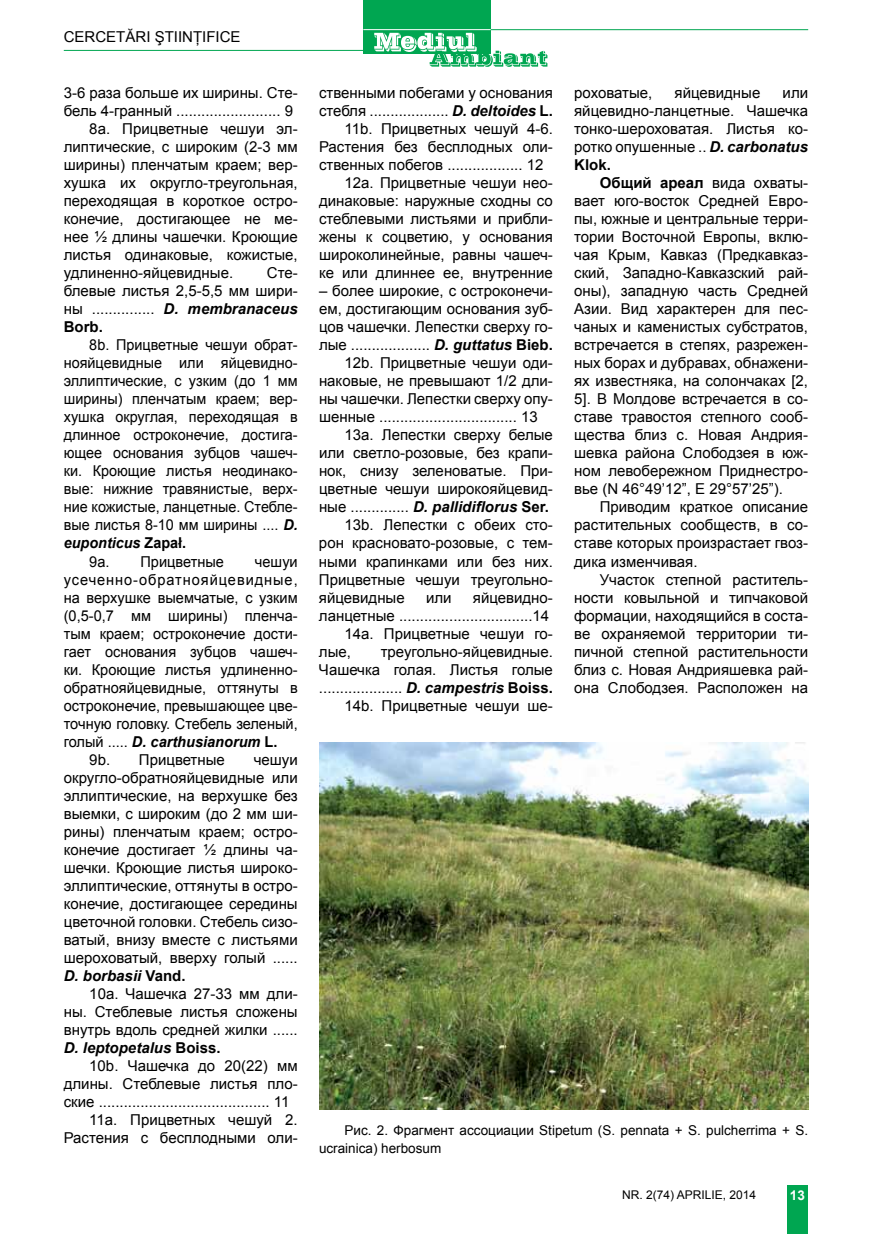
<style>
.page{position:relative;width:872px;height:1234px;background:#fff}
.page>*{position:absolute;margin:0;border:0;box-sizing:border-box;transform-origin:0 0}
.t1{font:15px/18px "Arial";color:#000;text-align:justify}
.t2{font:15px "Arial";color:#000;scale:.96 1}
.t3{font:italic 700 15px "Arial";color:#000}
.t4{font:15px "Arial";letter-spacing:.065em;color:#000}
.t5{font:italic 700 15px "Arial";color:#000;scale:.96 1}
.t6{font:13.5px/18px "Arial";color:#000}
.t7{font:700 13.5px "Arial";color:#fff}
.t8{font:12px "Arial";color:#000}
.s1{font-weight:700;font-style:italic}
.s2{font-weight:700}
.s3{font-style:normal}
.s4{font-weight:400;font-style:normal}
</style>
<div class="page">
<div style="left:363px;top:0;width:128px;height:53px;background:#00a651"></div>
<hr style="left:64px;top:50px;width:320px;height:1px;background:#00a651">
<hr style="left:491px;top:29px;width:317px;height:1px;background:#00a651">
<svg style="left:374px;top:33px;width:173px;height:34px"></svg>
<hr style="left:363px;top:29px;width:128px;height:1px;background:#fff">
<div style="left:787px;top:1185px;width:21px;height:48px;background:#00a651"></div>
<img style="left:319px;top:742px;width:489px;height:367px">
<p class="t1" style="left:64px;top:28px;width:178px">cercetări ştiinţifice</p>
<p class="t1" style="left:64px;top:84px;width:235px">3-6 раза больше их ширины. Сте-</p>
<p class="t1" style="left:64px;top:102px;width:231px">бель 4-гранный ......................... 9</p>
<p class="t1" style="left:89px;top:120px;width:210px">8a. Прицветные чешуи эл-</p>
<p class="t1" style="left:64px;top:138px;width:235px">липтические, с широким (2-3 мм</p>
<p class="t1" style="left:64px;top:156px;width:235px">ширины) пленчатым краем; вер-</p>
<p class="t1" style="left:64px;top:174px;width:235px">хушка их округло-треугольная,</p>
<p class="t1" style="left:64px;top:192px;width:235px">переходящая в короткое остро-</p>
<p class="t1" style="left:64px;top:210px;width:235px">конечие, достигающее не ме-</p>
<p class="t1" style="left:64px;top:228px;width:235px">нее ½ длины чашечки. Кроющие</p>
<p class="t1" style="left:64px;top:246px;width:235px">листья одинаковые, кожистые,</p>
<p class="t1" style="left:64px;top:264px;width:171px">удлиненно-яйцевидные.</p>
<p class="t1" style="left:64px;top:264px;width:235px;text-indent:203px">Сте&shy;блевые листья 2,5-5,5 мм шири&shy;ны ............... <span class="s1">D. membranaceus </span><span class="s2">Borb.</span></p>
<p class="t2" style="left:89px;top:335px;width:219px">8b. Прицветные чешуи обрат-</p>
<p class="t2" style="left:64px;top:353px;width:245px">нояйцевидные или яйцевидно-</p>
<p class="t2" style="left:64px;top:371px;width:245px">эллиптические, с узким (до 1 мм</p>
<p class="t2" style="left:64px;top:389px;width:245px">ширины) пленчатым краем; вер-</p>
<p class="t2" style="left:64px;top:407px;width:245px">хушка округлая, переходящая в</p>
<p class="t2" style="left:64px;top:425px;width:245px">длинное остроконечие, достига-</p>
<p class="t2" style="left:64px;top:443px;width:245px">ющее основания зубцов чашеч-</p>
<p class="t2" style="left:64px;top:461px;width:245px">ки. Кроющие листья неодинако-</p>
<p class="t2" style="left:64px;top:479px;width:245px">вые: нижние травянистые, верх-</p>
<p class="t2" style="left:64px;top:497px;width:245px">ние кожистые, ланцетные. Стебле-</p>
<p class="t2" style="left:64px;top:515px;width:245px">вые листья 8-10 мм ширины .... <span class="s1">D.</span></p>
<p class="t5" style="left:64px;top:533px;width:129px">euponticus <span class="s3">Zapał.</span></p>
<p class="t1" style="left:89px;top:552px;width:136px">9a. Прицветные</p>
<p class="t1" style="left:255px;top:552px;width:44px">чешуи</p>
<p class="t4" style="left:64px;top:569px;width:235px">усеченно-обратнояйцевидные,</p>
<p class="t1" style="left:64px;top:588px;width:235px">на верхушке выемчатые, с узким</p>
<p class="t1" style="left:64px;top:606px;width:235px">(0,5-0,7 мм ширины) пленча-</p>
<p class="t1" style="left:64px;top:624px;width:235px">тым краем; остроконечие дости-</p>
<p class="t1" style="left:64px;top:642px;width:235px">гает основания зубцов чашеч-</p>
<p class="t1" style="left:64px;top:660px;width:235px">ки. Кроющие листья удлиненно-</p>
<p class="t1" style="left:64px;top:678px;width:235px">обратнояйцевидные, оттянуты в</p>
<p class="t1" style="left:64px;top:696px;width:235px">остроконечие, превышающее цве-</p>
<p class="t1" style="left:64px;top:714px;width:235px">точную головку. Стебель зеленый,</p>
<p class="t3" style="left:64px;top:731px;width:215px"><span class="s4">голый .....</span> D. carthusianorum <span class="s3">L.</span></p>
<p class="t1" style="left:89px;top:750px;width:137px">9b. Прицветные</p>
<p class="t1" style="left:64px;top:750px;width:235px;text-indent:190px">чешуи округло-обратнояйцевидные или эллиптические, на верхушке без выемки, с широким (до 2 мм ши&shy;рины) пленчатым краем; остро&shy;конечие достигает ½ длины ча&shy;шечки. Кроющие листья широко&shy;эллиптические, оттянуты в остро&shy;конечие, достигающее середины цветочной головки. Стебель сизо&shy;ватый, внизу вместе с листьями шероховатый, вверху голый ......<br><span class="s1">D. borbasii</span> <span class="s2">Vand.</span></p>
<p class="t1" style="left:64px;top:984px;width:235px;text-indent:26px">10a. Чашечка 27-33 мм дли&shy;ны. Стеблевые листья сложены внутрь вдоль средней жилки ......<br><span class="s1">D. leptopetalus</span> <span class="s2">Boiss.</span></p>
<p class="t1" style="left:89px;top:1056px;width:210px">10b. Чашечка до 20(22) мм</p>
<p class="t1" style="left:64px;top:1074px;width:235px">длины. Стеблевые листья пло-</p>
<p class="t1" style="left:64px;top:1092px;width:227px">ские ......................................... 11</p>
<p class="t1" style="left:89px;top:1110px;width:210px">11a. Прицветных чешуй 2.</p>
<p class="t1" style="left:64px;top:1128px;width:235px">Растения с бесплодными оли-</p>
<p class="t1" style="left:319px;top:84px;width:235px">ственными побегами у основания</p>
<p class="t1" style="left:319px;top:102px;width:235px">стебля ................... <span class="s1">D. deltoides</span> <span class="s2">L.</span></p>
<p class="t1" style="left:344px;top:120px;width:210px">11b. Прицветных чешуй 4-6.</p>
<p class="t1" style="left:319px;top:138px;width:235px">Растения без бесплодных оли-</p>
<p class="t1" style="left:319px;top:156px;width:226px">ственных побегов .................. 12</p>
<p class="t1" style="left:344px;top:174px;width:210px">12a. Прицветные чешуи нео-</p>
<p class="t1" style="left:319px;top:192px;width:235px">динаковые: наружные сходны со</p>
<p class="t1" style="left:319px;top:210px;width:235px">стеблевыми листьями и прибли-</p>
<p class="t1" style="left:319px;top:228px;width:235px">жены к соцветию, у основания</p>
<p class="t1" style="left:319px;top:246px;width:235px">широколинейные, равны чашеч-</p>
<p class="t1" style="left:319px;top:264px;width:235px">ке или длиннее ее, внутренние</p>
<p class="t1" style="left:319px;top:282px;width:235px">– более широкие, с остроконечи-</p>
<p class="t1" style="left:319px;top:300px;width:235px">ем, достигающим основания зуб-</p>
<p class="t1" style="left:319px;top:318px;width:235px">цов чашечки. Лепестки сверху го-</p>
<p class="t1" style="left:319px;top:336px;width:235px">лые ................... <span class="s1">D. guttatus</span> <span class="s2">Bieb.</span></p>
<p class="t1" style="left:344px;top:354px;width:210px">12b. Прицветные чешуи оди-</p>
<p class="t1" style="left:319px;top:372px;width:235px">наковые, не превышают 1/2 дли-</p>
<p class="t1" style="left:319px;top:390px;width:235px">ны чашечки. Лепестки сверху опу-</p>
<p class="t1" style="left:319px;top:408px;width:220px">шенные ................................. 13</p>
<p class="t1" style="left:344px;top:426px;width:210px">13a. Лепестки сверху белые</p>
<p class="t1" style="left:319px;top:444px;width:235px">или светло-розовые, без крапи-</p>
<p class="t1" style="left:319px;top:462px;width:235px">нок, снизу зеленоватые. При-</p>
<p class="t1" style="left:319px;top:480px;width:235px">цветные чешуи широкояйцевид-</p>
<p class="t1" style="left:319px;top:498px;width:231px">ные .............. <span class="s1">D. pallidiflorus</span> <span class="s2">Ser.</span></p>
<p class="t1" style="left:344px;top:516px;width:210px">13b. Лепестки с обеих сто-</p>
<p class="t1" style="left:319px;top:534px;width:235px">рон красновато-розовые, с тем-</p>
<p class="t1" style="left:319px;top:552px;width:235px">ными крапинками или без них.</p>
<p class="t1" style="left:319px;top:570px;width:235px">Прицветные чешуи треугольно-</p>
<p class="t1" style="left:319px;top:588px;width:87px">яйцевидные</p>
<p class="t1" style="left:426px;top:588px;width:27px">или</p>
<p class="t1" style="left:473px;top:588px;width:81px">яйцевидно-</p>
<p class="t1" style="left:319px;top:606px;width:232px">ланцетные ................................14</p>
<p class="t1" style="left:344px;top:624px;width:210px">14a. Прицветные чешуи го-</p>
<p class="t1" style="left:319px;top:642px;width:34px">лые,</p>
<p class="t1" style="left:319px;top:642px;width:235px;text-align:right">треугольно-яйцевидные.<br>Чашечка голая. Листья голые .................... <span class="s1">D. campestris</span> <span class="s2">Boiss.<br></span>14b. Прицветные чешуи ше-</p>
<p class="t1" style="left:574px;top:84px;width:80px">роховатые,</p>
<p class="t1" style="left:674px;top:84px;width:87px">яйцевидные</p>
<p class="t1" style="left:574px;top:84px;width:235px;text-indent:208px">или яйцевидно-ланцетные. Чашечка тонко-шероховатая. Листья ко&shy;ротко опушенные .. <span class="s1">D. carbonatus </span><span class="s2">Klok.</span></p>
<p class="t1" style="left:574px;top:174px;width:235px;text-indent:26px"><span class="s2">Общий ареал</span> вида охваты&shy;вает юго-восток Средней Евро&shy;пы, южные и центральные терри&shy;тории Восточной Европы, вклю&shy;чая Крым, Кавказ (Предкавказ&shy;ский, Западно-Кавказский рай&shy;оны), западную часть Средней Азии. Вид характерен для пес&shy;чаных и каменистых субстратов, встречается в степях, разрежен&shy;ных борах и дубравах, обнажени&shy;ях известняка, на солончаках [2, 5]. В Молдове встречается в со&shy;ставе травостоя степного сооб&shy;щества близ с. Новая Андрия&shy;шевка района Слободзея в юж&shy;ном левобережном Приднестро&shy;вье (N 46°49’12”, E 29°57’25”).</p>
<p class="t1" style="left:574px;top:498px;width:235px;text-indent:26px">Приводим краткое описание растительных сообществ, в со&shy;ставе которых произрастает гвоз&shy;дика изменчивая.</p>
<p class="t1" style="left:574px;top:570px;width:235px;text-indent:26px">Участок степной раститель&shy;ности ковыльной и типчаковой формации, находящийся в соста&shy;ве охраняемой территории ти&shy;пичной степной растительности близ с. Новая Андрияшевка рай&shy;она Слободзея. Расположен на</p>
<p class="t6" style="left:319px;top:1120px;width:490px;text-indent:26px">Рис. 2. Фрагмент ассоциации Stipetum (S. pennata + S. pulcherrima + S. ucrainica) herbosum</p>
<p class="t8" style="left:622px;top:1186px;width:136px">NR. 2(74) APRILIE, 2014</p>
<p class="t7" style="left:790px;top:1185px;width:17px">13</p>
</div>
